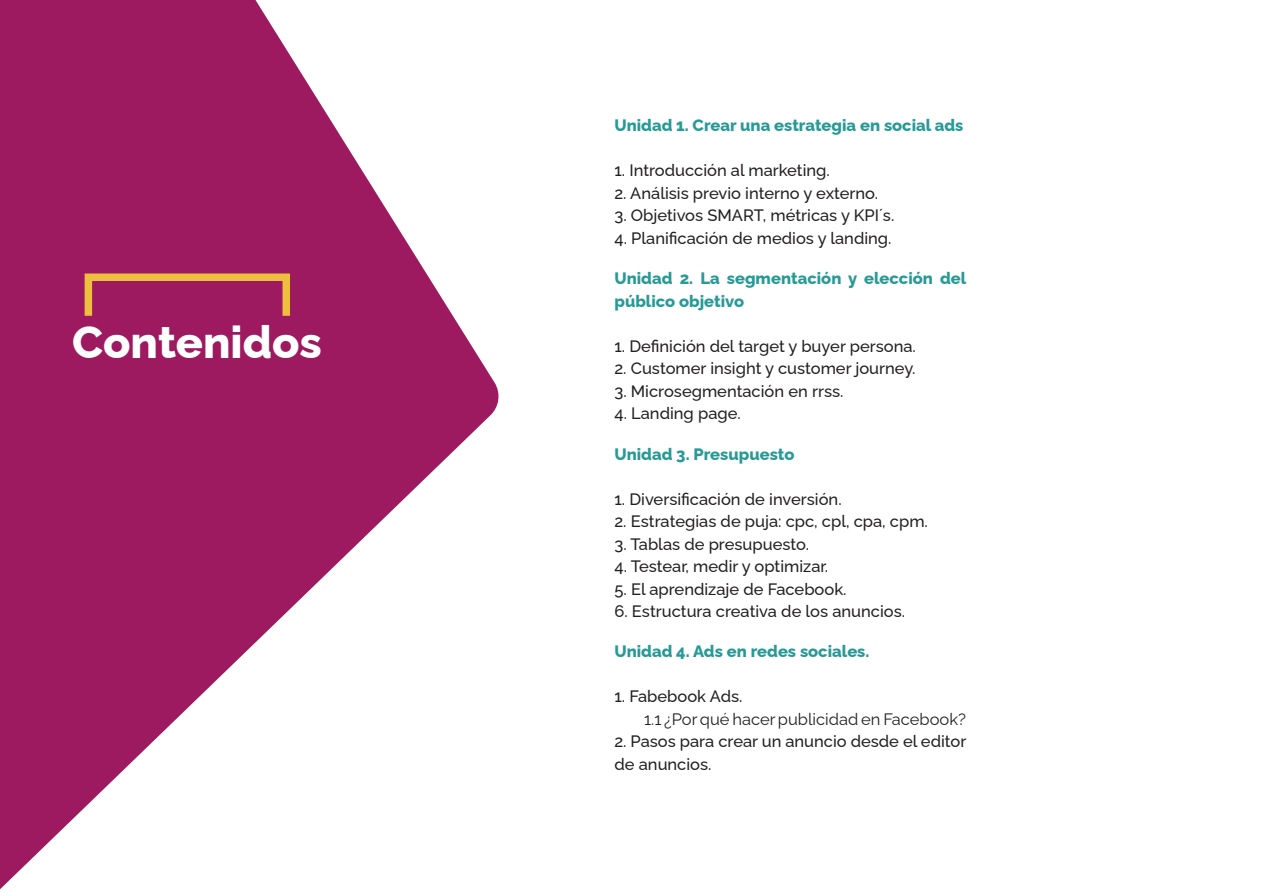
<style>
.page{position:relative;width:1263px;height:893px;background:#fff}
.page>*{position:absolute;margin:0;border:0;box-sizing:border-box;transform-origin:0 0}
.t1{font:800 45px "Raleway";color:#fff}
.Texto_corrido{font:500 16.5px/22.5px "Raleway";color:#231f20}
.Texto_corrido-2{font:800 16.5px/22.5px "Raleway";color:#279a96}
.Texto_corrido-3{font:16.5px "Raleway";color:#231f20}
</style>
<div class="page">
<svg style="left:0;top:0;width:499px;height:890px;fill:#9d1a60"></svg>
<div style="left:85px;top:273px;width:205px;height:47px;border:8px solid #eebf3e"></div>
<p class="t1" style="left:72px;top:306px;width:251px">Contenidos</p>
<p class="Texto_corrido-2" style="left:614px;top:112px;width:350px">Unidad 1. Crear una estrategia en social ads</p>
<p class="Texto_corrido" style="left:614px;top:157px;width:217px">1. Introducción al marketing.</p>
<p class="Texto_corrido" style="left:614px;top:180px;width:265px">2. Análisis previo interno y externo.</p>
<p class="Texto_corrido" style="left:614px;top:202px;width:281px">3. Objetivos SMART, métricas y KPI´s.</p>
<p class="Texto_corrido" style="left:614px;top:225px;width:279px">4. Planificación de medios y landing.</p>
<p class="Texto_corrido-2" style="left:614px;top:265px;width:353px">Unidad 2. La segmentación y elección del público objetivo</p>
<p class="Texto_corrido" style="left:614px;top:333px;width:303px">1. Definición del target y buyer persona.</p>
<p class="Texto_corrido" style="left:614px;top:355px;width:303px">2. Customer insight y customer journey.</p>
<p class="Texto_corrido" style="left:614px;top:378px;width:230px">3. Microsegmentación en rrss.</p>
<p class="Texto_corrido" style="left:614px;top:400px;width:128px">4. Landing page.</p>
<p class="Texto_corrido-2" style="left:614px;top:441px;width:181px">Unidad 3. Presupuesto</p>
<p class="Texto_corrido" style="left:614px;top:486px;width:229px">1. Diversificación de inversión.</p>
<p class="Texto_corrido" style="left:614px;top:508px;width:315px">2. Estrategias de puja: cpc, cpl, cpa, cpm.</p>
<p class="Texto_corrido" style="left:614px;top:531px;width:196px">3. Tablas de presupuesto.</p>
<p class="Texto_corrido" style="left:614px;top:553px;width:215px">4. Testear, medir y optimizar.</p>
<p class="Texto_corrido" style="left:614px;top:576px;width:234px">5. El aprendizaje de Facebook.</p>
<p class="Texto_corrido" style="left:614px;top:598px;width:292px">6. Estructura creativa de los anuncios.</p>
<p class="Texto_corrido-2" style="left:614px;top:638px;width:256px">Unidad 4. Ads en redes sociales.</p>
<p class="Texto_corrido" style="left:614px;top:683px;width:130px">1. Fabebook Ads.</p>
<p class="Texto_corrido-3" style="left:644px;top:706px;width:323px">1.1 ¿Por qué hacer publicidad en Facebook?</p>
<p class="Texto_corrido" style="left:614px;top:728px;width:353px">2. Pasos para crear un anuncio desde el editor de anuncios.</p>
</div>
